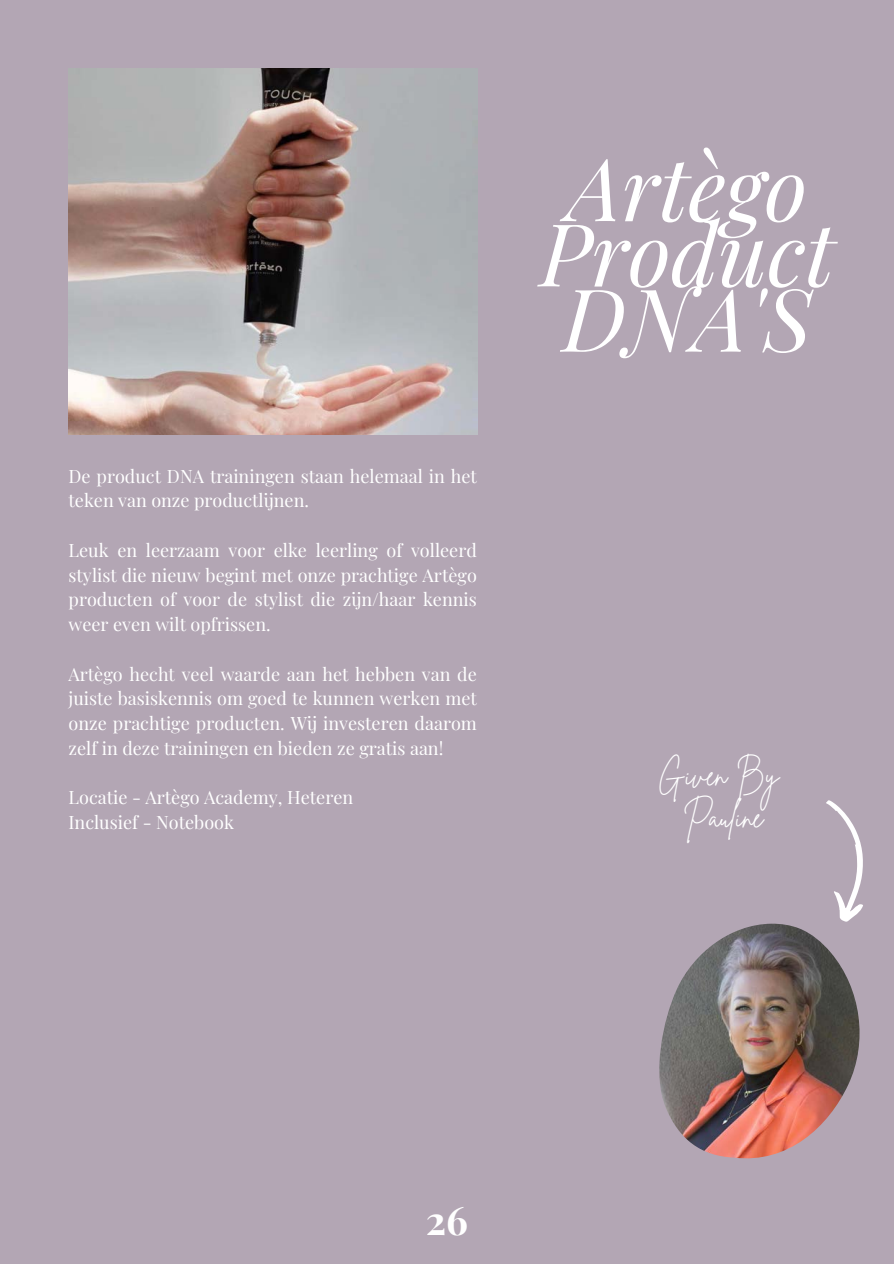
<style>
.page{position:relative;width:894px;height:1264px;background:#fff}
.page>*{position:absolute;margin:0;border:0;box-sizing:border-box;transform-origin:0 0}
.t1{font:italic 87px/65.2px "Playfair Display";color:#fff;text-align:center}
.t2{font:700 39px "Playfair Display SC";color:#fff}
.t3{font:30px/41.7px "Brittany Signature";color:#fff;text-align:center}
.t4{font:18px/24.8px "Playfair Display";color:#fff}
</style>
<div class="page">
<div style="left:0;top:0;width:893px;height:1263px;background:#b3a6b4"></div>
<img style="left:69px;top:68px;width:408px;height:366px">
<svg style="left:826px;top:800px;width:37px;height:122px"></svg>
<img style="left:659px;top:923px;width:200px;height:235px">
<p class="t4" style="left:69px;top:462px;width:409px">De product DNA trainingen staan helemaal in het teken van onze productlij nen.</p>
<p class="t4" style="left:69px;top:537px;width:409px;text-align:justify">Leuk en leerzaam voor elke leerling of volleerd stylist die nieuw begint met onze prachtige Artègo producten of voor de stylist die zij n/haar kennis weer even wilt opfrissen.</p>
<p class="t4" style="left:69px;top:660px;width:409px;text-align:justify">Artègo hecht veel waarde aan het hebben van de juiste basiskennis om goed te kunnen werken met onze prachtige producten. Wij investeren daarom zelf in deze trainingen en bieden ze gratis aan!</p>
<p class="t4" style="left:69px;top:784px;width:286px">Locatie - Artègo Academy, Heteren<br>Inclusief - Notebook</p>
<h1 class="t1" style="left:540px;top:152px;width:296px">Artègo<br>Product<br>DNA'S</h1>
<p class="t3" style="left:658px;top:755px;width:122px">Given By<br>Pauline</p>
<h2 class="t2" style="left:425px;top:1193px;width:44px">26</h2>
</div>
